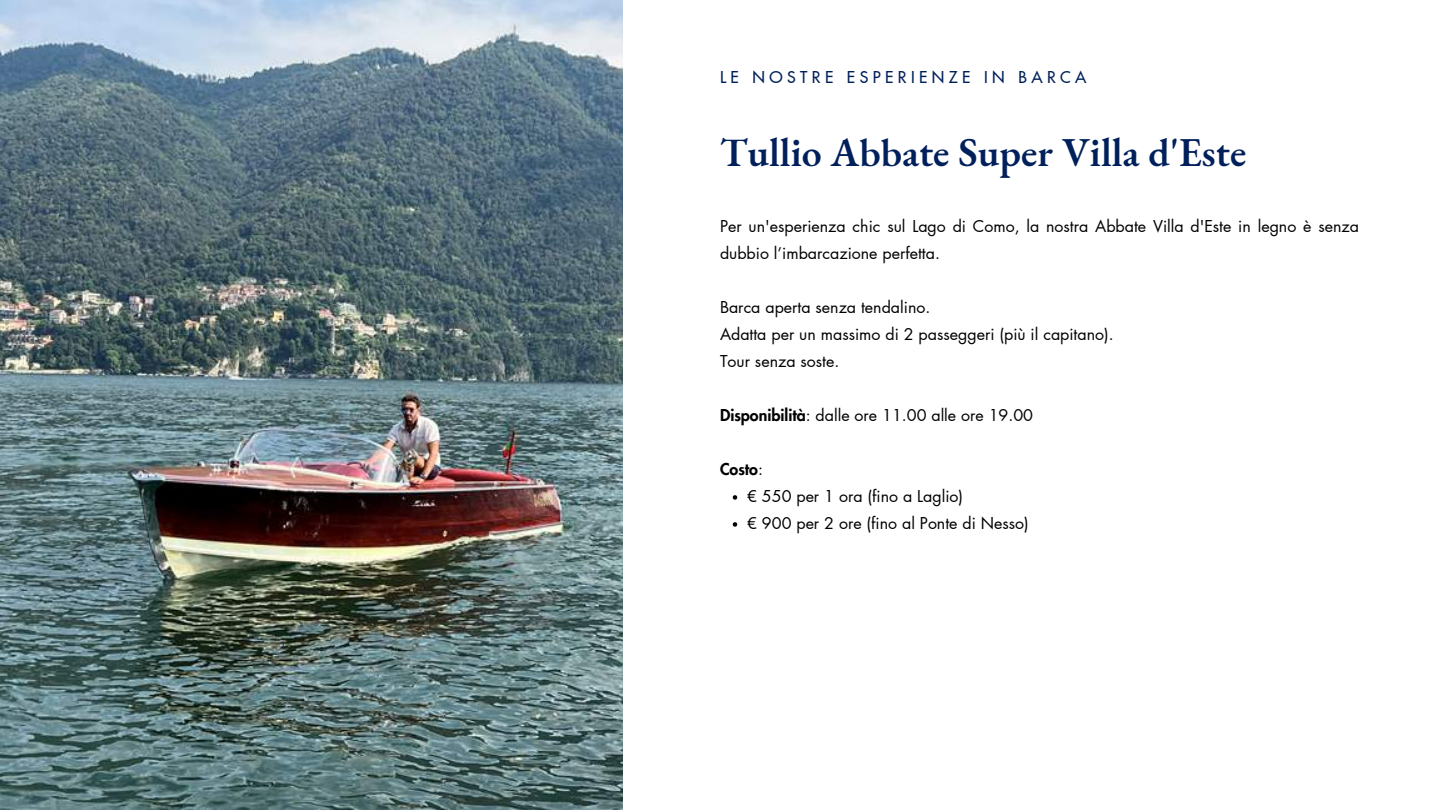
<style>
.page{position:relative;width:1440px;height:810px;background:#fff}
.page>*{position:absolute;margin:0;border:0;box-sizing:border-box;transform-origin:0 0}
.t1{font:600 40px "EB Garamond";color:#00205b}
.t2{font:16px/27px "Futura LT Pro";color:#000}
.t3{font:500 16px "Futura LT Pro";letter-spacing:.28em;color:#00205b}
.s1{font-weight:800}
</style>
<div class="page">
<img style="left:0;top:0;width:622px;height:810px">
<svg style="left:733px;top:495px;width:4px;height:5px"></svg>
<svg style="left:733px;top:522px;width:4px;height:5px"></svg>
<p class="t3" style="left:720px;top:69px;width:368px">LE NOSTRE ESPERIENZE IN BARCA</p>
<h1 class="t1" style="left:720px;top:126px;width:528px">Tullio Abbate Super Villa d'Este</h1>
<p class="t2" style="left:720px;top:213px;width:640px">Per un'esperienza chic sul Lago di Como, la nostra Abbate Villa d'Este in legno è senza dubbio l’imbarcazione perfetta.</p>
<p class="t2" style="left:720px;top:294px;width:395px">Barca aperta senza tendalino.<br>Adatta per un massimo di 2 passeggeri (più il capitano).<br>Tour senza soste.</p>
<p class="t2" style="left:720px;top:402px;width:315px"><span class="s1">Disponibilità</span>: dalle ore 11.00 alle ore 19.00</p>
<p class="t2" style="left:747px;top:456px;width:283px;text-indent:-27px"><span class="s1">Costo</span>:<br>€ 550 per 1 ora (fino a Laglio)<br>€ 900 per 2 ore (fino al Ponte di Nesso)</p>
</div>
